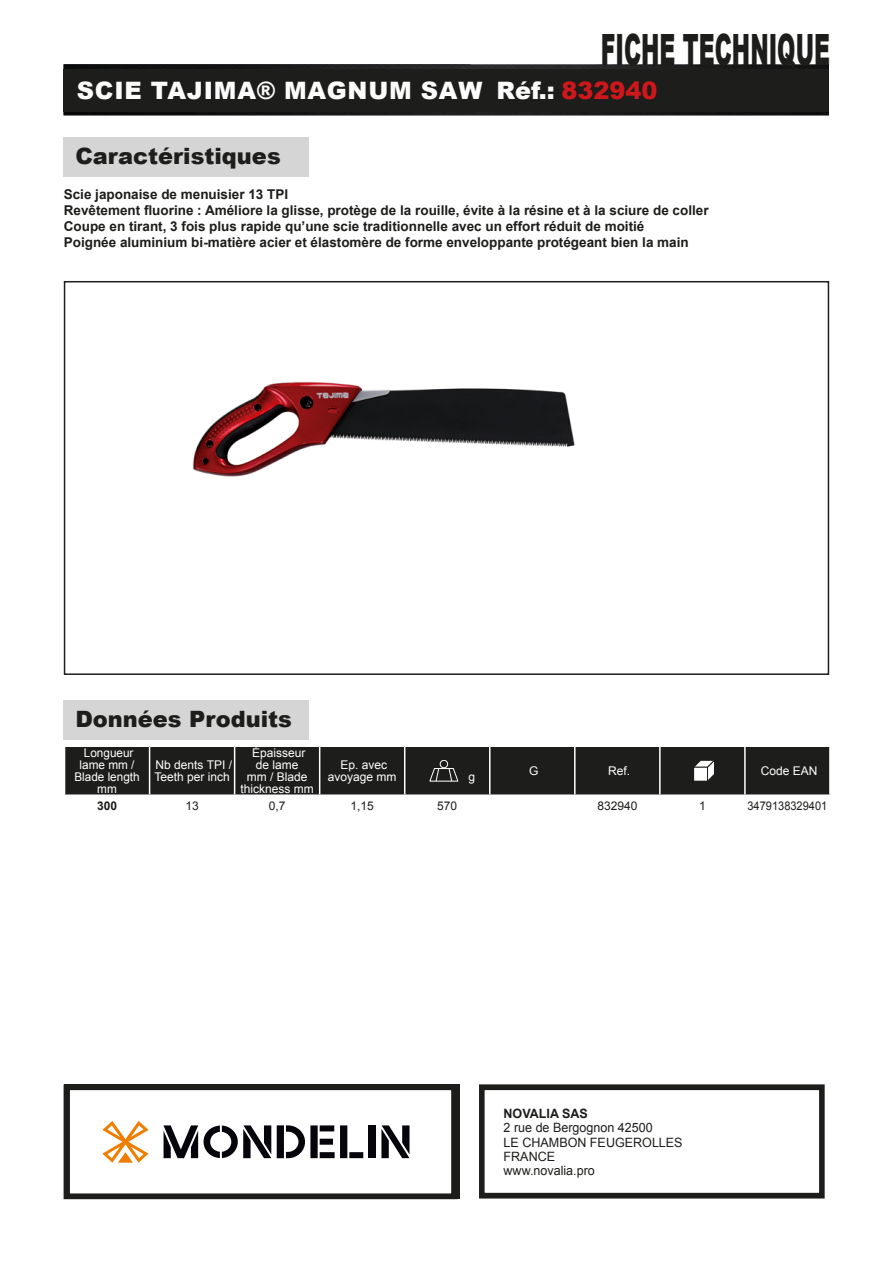
<style>
.page{position:relative;width:893px;height:1263px;background:#fff}
.page>*{position:absolute;margin:0;border:0;box-sizing:border-box;transform-origin:0 0}
.t1{font:900 43.2px "Arial";color:#1d1d1b;scale:.51 1}
.t2{font:900 24px "Arial";letter-spacing:.035em;color:#fcfcfc}
.t3{font:900 22.5px "Arial";color:#1d1d1b}
.t4{font:700 13.5px/16.2px "Arial";color:#1d1d1b}
.t5{font:12.9px/14.2px "Arial";color:#1d1d1b}
.t6{font:700 12.9px "Arial";color:#1d1d1b}
.t7{font:12px/12px "Arial";color:#fff;text-align:center}
.t8{font:12px "Arial";color:#1d1d1b}
.t9{font:12px "Arial";color:#1d1d1b;scale:.92 1}
.t10{font:700 12px "Arial";color:#1d1d1b}
.s1{color:#cd171a}
</style>
<div class="page">
<img style="left:64px;top:64px;width:765px;height:51px">
<div style="left:64px;top:69px;width:765px;height:43px;background:#1d1d1b"></div>
<div style="left:479px;top:1084px;width:346px;height:114px;border:6px solid #1d1d1b"></div>
<div style="left:64px;top:137px;width:245px;height:40px;background:#d5d5d5"></div>
<div style="left:64px;top:281px;width:765px;height:394px;border:2px solid #1d1d1b"></div>
<div style="left:64px;top:700px;width:245px;height:39px;background:#d5d5d5"></div>
<svg style="left:64px;top:746px;width:766px;height:49px;background:#2a2a28"></svg>
<img style="left:192px;top:381px;width:383px;height:96px">
<div style="left:64px;top:1084px;width:393px;height:115px;border:6px solid #1d1d1b"></div>
<svg style="left:277px;top:1125px;width:86px;height:33px"></svg>
<div style="left:369px;top:1125px;width:7px;height:33px;background:#06050b"></div>
<svg style="left:381px;top:1125px;width:28px;height:33px"></svg>
<svg style="left:102px;top:1121px;width:47px;height:42px"></svg>
<svg style="left:164px;top:1125px;width:107px;height:33px"></svg>
<h1 class="t1" style="left:601px;top:18px;width:451px">FICHE TECHNIQUE</h1>
<h2 class="t2" style="left:77px;top:73px;width:582px">SCIE TAJIMA® MAGNUM SAW Réf.: <span class="s1">832940</span></h2>
<h3 class="t3" style="left:75px;top:140px;width:207px">Caractéristiques</h3>
<p class="t4" style="left:64px;top:186px;width:646px">Scie japonaise de menuisier 13 TPI<br>Revêtement fluorine : Améliore la glisse, protège de la rouille, évite à la résine et à la sciure de coller Coupe en tirant, 3 fois plus rapide qu’une scie traditionnelle avec un effort réduit de moitié<br>Poignée aluminium bi-matière acier et élastomère de forme enveloppante protégeant bien la main</p>
<h3 class="t3" style="left:75px;top:702px;width:218px">Données Produits</h3>
<p class="t7" style="left:74px;top:747px;width:67px">Longueur lame mm /<br>Blade length mm</p>
<p class="t7" style="left:154px;top:759px;width:79px;text-align:left">Nb dents TPI /<br>Teeth per inch</p>
<p class="t7" style="left:240px;top:747px;width:75px">Épaisseur<br>de lame<br>mm / Blade thickness mm</p>
<p class="t7" style="left:328px;top:759px;width:70px">Ep. avec avoyage mm</p>
<p class="t7" style="left:468px;top:771px;width:8px">g</p>
<p class="t7" style="left:529px;top:765px;width:11px">G</p>
<p class="t7" style="left:608px;top:765px;width:24px">Ref.</p>
<p class="t7" style="left:761px;top:765px;width:58px">Code EAN</p>
<p class="t10" style="left:97px;top:797px;width:22px">300</p>
<p class="t8" style="left:185px;top:797px;width:15px">13</p>
<p class="t8" style="left:269px;top:797px;width:18px">0,7</p>
<p class="t8" style="left:351px;top:797px;width:25px">1,15</p>
<p class="t8" style="left:437px;top:797px;width:22px">570</p>
<p class="t8" style="left:597px;top:797px;width:42px">832940</p>
<p class="t8" style="left:699px;top:797px;width:8px">1</p>
<p class="t9" style="left:747px;top:797px;width:88px">3479138329401</p>
<p class="t6" style="left:504px;top:1105px;width:86px">NOVALIA SAS</p>
<p class="t5" style="left:504px;top:1121px;width:181px">2 rue de Bergognon 42500<br>LE CHAMBON FEUGEROLLES<br>FRANCE<br>www.novalia.pro</p>
</div>
